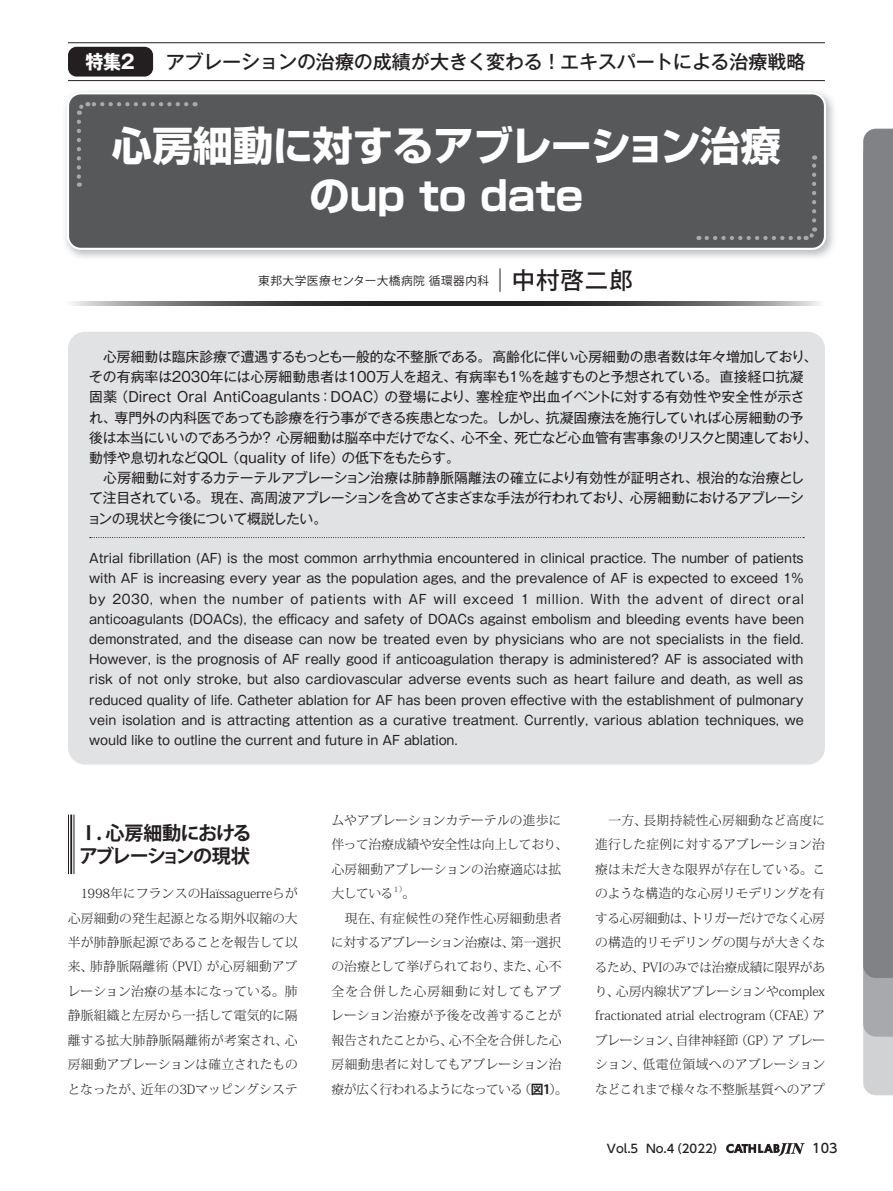
<style>
.page{position:relative;width:893px;height:1191px;background:#fff}
.page>*{position:absolute;margin:0;border:0;box-sizing:border-box;transform-origin:0 0}
.t1{font:700 40.35px/49.9px "Shin Go Pr 6 N";color:#fff;text-align:center}
.t2{font:500 19.2px "Gothic MB101 Pro";letter-spacing:-.015em;color:#231f20}
.t3{font:700 19.2px/23.4px "Koz Go Pro";letter-spacing:-.065em;color:#231f20}
.t4{font:700 19.2px "Gothic MB101 Pro";color:#fff;scale:.95 1}
.t5{font:13.8px/20.2px "Gothic MB101 Pro";letter-spacing:-.01em;color:#231f20}
.t6{font:12.75px/20.2px "Gothic MB101 Pro";letter-spacing:-.01em;color:#231f20;text-align:justify}
.t7{font:300 12.75px/24.5px "Koz Min Pr 6 N";color:#231f20;text-align:justify}
.t8{font:500 12.75px "UD Shin Go NT Pro";color:#231f20}
.t9{font:11.7px "Koz Go Pro";letter-spacing:.04em;color:#231f20}
.t10{font:500 11.7px "UD Shin Go NT Pro";color:#231f20}
.t11{font:300 7.5px "Koz Min Pr 6 N";color:#231f20}
.s1{font-size:23.4px}
.s2{font-weight:500;font-size:23.4px}
.s3{font-family:"Koz Go Pro";font-weight:700}
</style>
<div class="page">
<svg style="left:863px;top:129px;width:30px;height:966px;background:#88898c"></svg>
<svg style="left:726px;top:1143px;width:79px;height:12px"></svg>
<div style="left:68px;top:47px;width:85px;height:30px;background:#231f20;border-radius:9px"></div>
<hr style="left:73px;top:814px;width:1px;height:60px;background:#231f20">
<hr style="left:70px;top:814px;width:2px;height:60px;background:#231f20">
<hr style="left:68px;top:814px;width:1px;height:60px;background:#231f20">
<img style="left:72px;top:301px;width:748px;height:4px">
<div style="left:68px;top:93px;width:757px;height:156px;background:#57585a;border-radius:13px"></div>
<div style="left:67px;top:92px;width:759px;height:158px;border:2px solid #fff;border-radius:13px"></div>
<svg style="left:76px;top:102px;width:110px;height:13px"></svg>
<svg style="left:77px;top:122px;width:4px;height:65px"></svg>
<svg style="left:707px;top:227px;width:111px;height:13px"></svg>
<svg style="left:812px;top:155px;width:4px;height:65px"></svg>
<div style="left:68px;top:332px;width:757px;height:432px;background:#e1e2e4;border-radius:17px"></div>
<svg style="left:90px;top:537px;width:714px;height:1px"></svg>
<h2 class="t4" style="left:86px;top:46px;width:53px">特集2</h2>
<h2 class="t2" style="left:166px;top:46px;width:641px">アブレーションの治療の成績が大きく変わる！エキスパートによる治療戦略</h2>
<h1 class="t1" style="left:112px;top:120px;width:670px">心房細動に対するアブレーション治療のup to date</h1>
<p class="t9" style="left:258px;top:273px;width:376px">東邦大学医療センター大橋病院 循環器内科<span class="s1">│</span><span class="s2">中村啓二郎</span></p>
<p class="t5" style="left:87px;top:345px;width:732px">　心房細動は臨床診療で遭遇するもっとも一般的な不整脈である。高齢化に伴い心房細動の患者数は年々増加しており、その有病率は2030年には心房細動患者は100万人を超え、有病率も1％を越すものと予想されている。直接経口抗凝固薬（Direct Oral AntiCoagulants：DOAC）の登場により、塞栓症や出血イベントに対する有効性や安全性が示され、専門外の内科医であっても診療を行う事ができる疾患となった。しかし、抗凝固療法を施行していれば心房細動の予後は本当にいいのであろうか？ 心房細動は脳卒中だけでなく、心不全、死亡など心血管有害事象のリスクと関連しており、動悸や息切れなどQOL（quality of life）の低下をもたらす。<br>　心房細動に対するカテーテルアブレーション治療は肺静脈隔離法の確立により有効性が証明され、根治的な治療として注目されている。現在、高周波アブレーションを含めてさまざまな手法が行われており、心房細動におけるアブレーションの現状と今後について概説したい。</p>
<p class="t6" style="left:89px;top:546px;width:716px">Atrial fibrillation (AF) is the most common arrhythmia encountered in clinical practice. The number of patients with AF is increasing every year as the population ages, and the prevalence of AF is expected to exceed 1% by 2030, when the number of patients with AF will exceed 1 million. With the advent of direct oral anticoagulants (DOACs), the efficacy and safety of DOACs against embolism and bleeding events have been demonstrated, and the disease can now be treated even by physicians who are not specialists in the field.<br>However, is the prognosis of AF really good if anticoagulation therapy is administered? AF is associated with risk of not only stroke, but also cardiovascular adverse events such as heart failure and death, as well as reduced quality of life. Catheter ablation for AF has been proven effective with the establishment of pulmonary vein isolation and is attracting attention as a curative treatment. Currently, various ablation techniques, we would like to outline the current and future in AF ablation.</p>
<h2 class="t3" style="left:79px;top:822px;width:174px">Ⅰ. 心房細動におけるアブレーションの現状</h2>
<p class="t7" style="left:67px;top:881px;width:232px">　1998年にフランスのHaïssaguerreらが心房細動の発生起源となる期外収縮の大半が肺静脈起源であることを報告して以来、肺静脈隔離術（PVI）が心房細動アブレーション治療の基本になっている。肺静脈組織と左房から一括して電気的に隔離する拡大肺静脈隔離術が考案され、心房細動アブレーションは確立されたものとなったが、近年の3Dマッピングシステ</p>
<p class="t7" style="left:331px;top:808px;width:238px;text-align:left">ムやアブレーションカテーテルの進歩に伴って治療成績や安全性は向上しており、心房細動アブレーションの治療適応は拡大している</p>
<p class="t11" style="left:392px;top:885px;width:16px">１）</p>
<p class="t7" style="left:331px;top:881px;width:238px;text-align:left;text-indent:72px">。<br>　現在、有症候性の発作性心房細動患者に対するアブレーション治療は、第一選択の治療として挙げられており、また、心不全を合併した心房細動に対してもアブレーション治療が予後を改善することが報告されたことから、心不全を合併した心房細動患者に対してもアブレーション治療が広く行われるようになっている（<span class="s3">図1</span>）。</p>
<p class="t7" style="left:595px;top:808px;width:232px">　一方、長期持続性心房細動など高度に進行した症例に対するアブレーション治療は未だ大きな限界が存在している。このような構造的な心房リモデリングを有する心房細動は、トリガーだけでなく心房の構造的リモデリングの関与が大きくなるため、PVIのみでは治療成績に限界があり、心房内線状アブレーションやcomplex fractionated atrial electrogram（CFAE）アブレーション、自律神経節（GP）ア ブレーション、低電位領域へのアブレーションなどこれまで様々な不整脈基質へのアプ</p>
<p class="t10" style="left:607px;top:1139px;width:119px">Vol.5 No.4（2022）</p>
<p class="t8" style="left:812px;top:1138px;width:27px">103</p>
</div>
